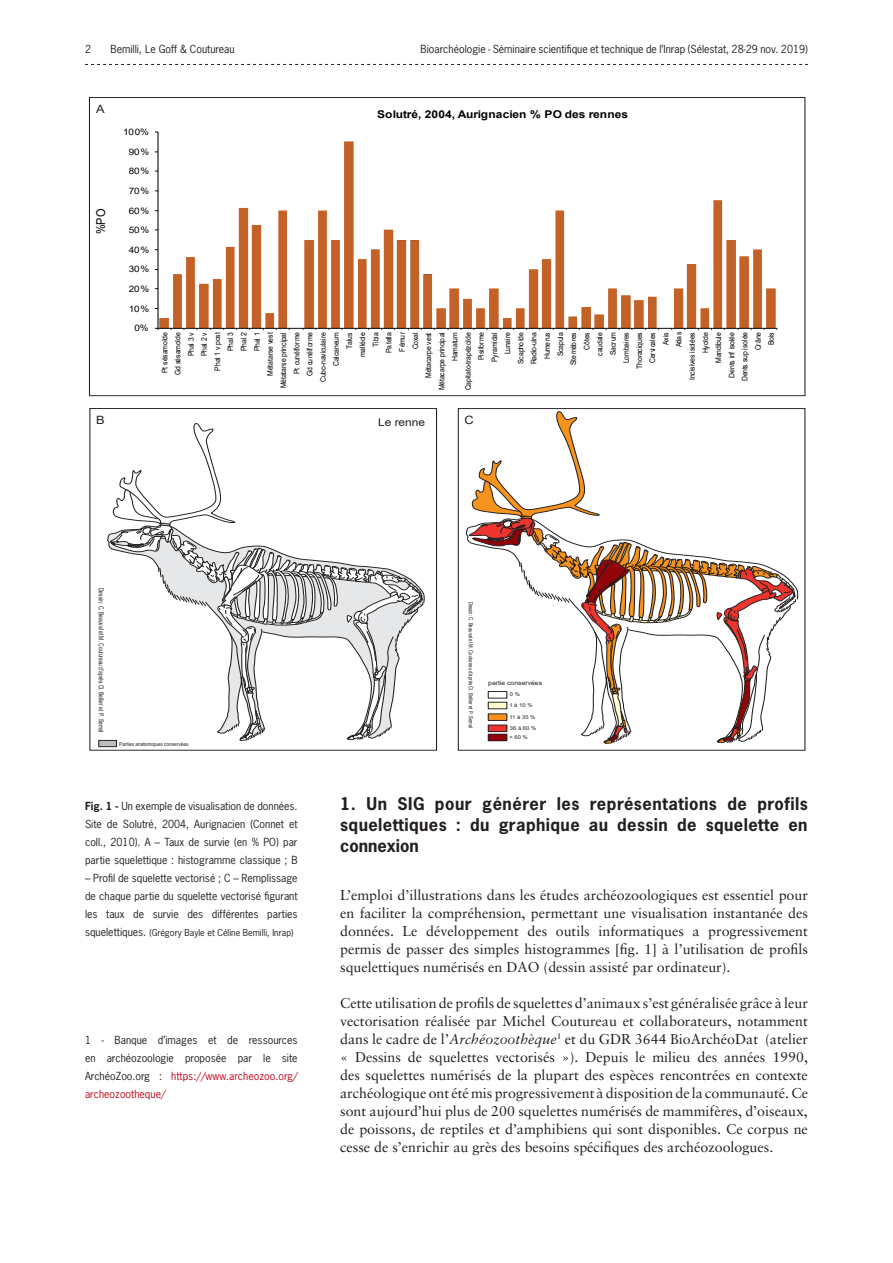
<style>
.page{position:relative;width:893px;height:1263px;background:#fff}
.page>*{position:absolute;margin:0;border:0;box-sizing:border-box;transform-origin:0 0}
.Titre_1_paragraphe{font:700 16.5px/21px "News Gothic Std";letter-spacing:.025em;color:#231f20;text-align:justify}
.Texte{font:14.25px/18px "Sabon LT Pro";color:#231f20;text-align:justify}
.t1{font:12.15px "Arial";color:#000;scale:.9 1}
.t2{font:11.55px "Arial";color:#231f20;scale:1.12 1}
.t3{font:700 10.65px "Arial";letter-spacing:.005em;color:#000;scale:1.12 1}
.t4{font:10.65px "Arial";color:#231f20;scale:1.12 1}
.Légende{font:10.5px/18px "News Gothic Std";color:#231f20;text-align:justify}
.Légende-2{font:9px "News Gothic Std";color:#231f20}
.t5{font:8.85px "Arial";letter-spacing:-.02em;color:#000;scale:1.12 1}
.t6{font:7.65px "Arial";letter-spacing:-.02em;color:#000;scale:.9 1}
.t7{font:7.65px "Arial";color:#000;scale:.9 1}
.t8{font:7.65px "Arial";letter-spacing:-.04em;color:#000;scale:.9 1}
.t9{font:7.65px "Arial";letter-spacing:-.045em;color:#000;scale:.9 1}
.t10{font:7.65px "Arial";letter-spacing:-.055em;color:#000;scale:.9 1}
.t11{font:7.65px "Arial";letter-spacing:.005em;color:#000;scale:.9 1}
.t12{font:6.9px "Arial";color:#231f20;scale:.72 1}
.t13{font:6.15px "Arial";color:#231f20;scale:1.12 1}
.t14{font:6px "Arial";color:#231f20;scale:.72 1}
.t15{font:5.4px "Arial";color:#231f20;scale:.89 1}
.t16{font:5.25px/10.6px "Arial";color:#231f20;scale:1.12 1}
.s1{font-weight:700}
.s2{font-size:10.5px}
.s3{color:#bf0c1d}
.s4{font-style:italic}
</style>
<div class="page">
<svg style="left:85px;top:64px;width:723px;height:1px"></svg>
<svg style="left:466px;top:411px;width:333px;height:332px"></svg>
<div style="left:488px;top:725px;width:19px;height:7px;background:#ee342e"></div>
<div style="left:488px;top:725px;width:19px;height:7px;border:1px solid #231f20"></div>
<div style="left:488px;top:691px;width:19px;height:7px;border:1px solid #231f20"></div>
<div style="left:488px;top:702px;width:19px;height:7px;background:#fffbcc"></div>
<div style="left:488px;top:714px;width:19px;height:6px;background:#f7931d"></div>
<div style="left:488px;top:734px;width:19px;height:7px;background:#920407"></div>
<div style="left:488px;top:734px;width:19px;height:7px;border:1px solid #231f20"></div>
<div style="left:458px;top:408px;width:347px;height:342px;border:1px solid #231f20"></div>
<svg style="left:107px;top:423px;width:318px;height:317px"></svg>
<div style="left:99px;top:740px;width:18px;height:7px;background:#bcbdc0"></div>
<div style="left:99px;top:740px;width:18px;height:7px;border:1px solid #231f20"></div>
<div style="left:90px;top:408px;width:347px;height:342px;border:1px solid #231f20"></div>
<svg style="left:155px;top:131px;width:623px;height:199px"></svg>
<p class="Légende" style="left:85px;top:39px;width:8px">2</p>
<p class="Légende" style="left:111px;top:39px;width:126px">Bemilli, Le Goff &amp; Coutureau</p>
<p class="Légende" style="left:421px;top:39px;width:389px">Bioarchéologie - Séminaire scientifique et technique de l’Inrap (Sélestat, 28-29 nov. 2019)</p>
<p class="t2" style="left:96px;top:101px;width:9px">A</p>
<p class="t1" style="left:93px;top:234px;width:30px;rotate:-90deg">%PO</p>
<p class="t5" style="left:123px;top:126px;width:24px">100%</p>
<p class="t5" style="left:129px;top:146px;width:20px">90%</p>
<p class="t5" style="left:129px;top:165px;width:20px">80%</p>
<p class="t5" style="left:129px;top:185px;width:20px">70%</p>
<p class="t5" style="left:129px;top:204px;width:20px">60%</p>
<p class="t5" style="left:129px;top:224px;width:20px">50%</p>
<p class="t5" style="left:129px;top:244px;width:20px">40%</p>
<p class="t5" style="left:129px;top:263px;width:20px">30%</p>
<p class="t5" style="left:129px;top:283px;width:20px">20%</p>
<p class="t5" style="left:129px;top:302px;width:20px">10%</p>
<p class="t5" style="left:135px;top:322px;width:14px">0%</p>
<p class="t3" style="left:377px;top:107px;width:226px">Solutré, 2004, Aurignacien % PO des rennes</p>
<p class="t6" style="left:397px;top:351px;width:23px;rotate:-90deg">Fémur</p>
<p class="t7" style="left:463px;top:390px;width:66px;rotate:-90deg">Capitato-trapézoïde</p>
<p class="t6" style="left:555px;top:356px;width:29px;rotate:-90deg">Scapula</p>
<p class="t7" style="left:265px;top:376px;width:50px;rotate:-90deg">Métatarse vest</p>
<p class="t6" style="left:674px;top:347px;width:18px;rotate:-90deg">Atlas</p>
<p class="t6" style="left:726px;top:377px;width:52px;rotate:-90deg">Dents inf isolée</p>
<p class="t6" style="left:159px;top:373px;width:47px;rotate:-90deg">Pt sésamoïde</p>
<p class="t6" style="left:370px;top:347px;width:18px;rotate:-90deg">Tibia</p>
<p class="t9" style="left:305px;top:376px;width:51px;rotate:-90deg">Gd cunéïforme</p>
<p class="t6" style="left:357px;top:357px;width:29px;rotate:-90deg">malléole</p>
<p class="t6" style="left:186px;top:356px;width:28px;rotate:-90deg">Phal 3 v</p>
<p class="t6" style="left:199px;top:356px;width:28px;rotate:-90deg">Phal 2 v</p>
<p class="t6" style="left:515px;top:364px;width:37px;rotate:-90deg">Scaphoïde</p>
<p class="t10" style="left:212px;top:371px;width:44px;rotate:-90deg">Phal 1 v post</p>
<p class="t6" style="left:753px;top:350px;width:22px;rotate:-90deg">Crâne</p>
<p class="t6" style="left:344px;top:349px;width:20px;rotate:-90deg">Talus</p>
<p class="t6" style="left:766px;top:345px;width:16px;rotate:-90deg">Bois</p>
<p class="t6" style="left:502px;top:354px;width:26px;rotate:-90deg">Lunaire</p>
<p class="t9" style="left:291px;top:374px;width:48px;rotate:-90deg">Pt cunéïforme</p>
<p class="t11" style="left:476px;top:360px;width:32px;rotate:-90deg">Pisiforme</p>
<p class="t6" style="left:687px;top:380px;width:55px;rotate:-90deg">Incisives isolées</p>
<p class="t6" style="left:225px;top:351px;width:22px;rotate:-90deg">Phal 3</p>
<p class="t6" style="left:740px;top:381px;width:56px;rotate:-90deg">Dents sup isolée</p>
<p class="t6" style="left:450px;top:361px;width:34px;rotate:-90deg">Hamatum</p>
<p class="t6" style="left:410px;top:349px;width:21px;rotate:-90deg">Coxal</p>
<p class="t6" style="left:278px;top:388px;width:64px;rotate:-90deg">Métatarse principal</p>
<p class="t6" style="left:239px;top:351px;width:22px;rotate:-90deg">Phal 2</p>
<p class="t8" style="left:331px;top:366px;width:39px;rotate:-90deg">Calcaneum</p>
<p class="t6" style="left:713px;top:363px;width:35px;rotate:-90deg">Mandibule</p>
<p class="t6" style="left:700px;top:353px;width:25px;rotate:-90deg">Hyoïde</p>
<p class="t6" style="left:423px;top:378px;width:51px;rotate:-90deg">Métacarpe vest</p>
<p class="t6" style="left:384px;top:353px;width:24px;rotate:-90deg">Patella</p>
<p class="t6" style="left:489px;top:362px;width:34px;rotate:-90deg">Pyramidal</p>
<p class="t6" style="left:318px;top:382px;width:57px;rotate:-90deg">Cubo-naviculaire</p>
<p class="t8" style="left:647px;top:363px;width:36px;rotate:-90deg">Cervicales</p>
<p class="t6" style="left:621px;top:363px;width:36px;rotate:-90deg">Lombaires</p>
<p class="t6" style="left:634px;top:369px;width:42px;rotate:-90deg">Thoraciques</p>
<p class="t6" style="left:608px;top:355px;width:27px;rotate:-90deg">Sacrum</p>
<p class="t6" style="left:660px;top:345px;width:15px;rotate:-90deg">Axis</p>
<p class="t6" style="left:542px;top:359px;width:31px;rotate:-90deg">Humerus</p>
<p class="t6" style="left:529px;top:364px;width:37px;rotate:-90deg">Radio-ulna</p>
<p class="t6" style="left:581px;top:350px;width:20px;rotate:-90deg">Côtes</p>
<p class="t6" style="left:173px;top:375px;width:49px;rotate:-90deg">Gd sésamoïde</p>
<p class="t10" style="left:568px;top:365px;width:37px;rotate:-90deg">Sternèbres</p>
<p class="t8" style="left:595px;top:355px;width:27px;rotate:-90deg">caudale</p>
<p class="t6" style="left:436px;top:390px;width:65px;rotate:-90deg">Métacarpe principal</p>
<p class="t6" style="left:252px;top:351px;width:22px;rotate:-90deg">Phal 1</p>
<p class="t2" style="left:96px;top:412px;width:9px">B</p>
<p class="t2" style="left:465px;top:412px;width:10px">C</p>
<p class="t4" style="left:378px;top:415px;width:44px">Le renne</p>
<p class="t12" style="left:106px;top:588px;width:202px;rotate:90deg">Dessin: C. Beauval et M. Coutureau d'après Cl. Bellier et P. Semal</p>
<p class="t15" style="left:119px;top:740px;width:79px">Parties anatomiques conservées</p>
<p class="t14" style="left:475px;top:602px;width:177px;rotate:90deg">Dessin: C. Beauval et M. Coutureau d'après Cl. Bellier et P. Semal</p>
<p class="t13" style="left:488px;top:678px;width:50px">partie conservées</p>
<p class="t16" style="left:509px;top:689px;width:22px">0 %<br>1 à 10 %</p>
<p class="t16" style="left:509px;top:711px;width:26px;line-height:11.2px">11 à 35 %<br>36 à 60 %</p>
<p class="t16" style="left:509px;top:732px;width:18px">&gt; 60 %</p>
<p class="Légende" style="left:85px;top:797px;width:214px"><span class="s1">Fig. 1 -</span> Un exemple de visualisation de données.<br>Site de Solutré, 2004, Aurignacien (Connet et coll., 2010). A – Taux de survie (en % PO) par partie squelettique : histogramme classique ; B</p>
<p class="Légende" style="left:85px;top:869px;width:214px">– Profil de squelette vectorisé ; C – Remplissage de chaque partie du squelette vectorisé figurant les taux de survie des différentes parties</p>
<p class="Légende-2" style="left:85px;top:927px;width:210px"><span class="s2">squelettiques.</span> (Grégory Bayle et Céline Bemilli, Inrap)</p>
<p class="Légende" style="left:85px;top:1031px;width:214px">1 - Banque d’images et de ressources en archéozoologie proposée par le site ArchéoZoo.org : <span class="s3">https://www.archeozoo.org/ archeozootheque/</span></p>
<p class="Titre_1_paragraphe" style="left:340px;top:793px;width:469px">1. Un SIG pour générer les représentations de profils squelettiques : du graphique au dessin de squelette en connexion</p>
<p class="Texte" style="left:340px;top:886px;width:469px">L’emploi d’illustrations dans les études archéozoologiques est essentiel pour en faciliter la compréhension, permettant une visualisation instantanée des données. Le développement des outils informatiques a progressivement permis de passer des simples histogrammes [fig. 1] à l’utilisation de profils squelettiques numérisés en DAO (dessin assisté par ordinateur).</p>
<p class="Texte" style="left:340px;top:994px;width:469px">Cette utilisation de profils de squelettes d’animaux s’est généralisée grâce à leur vectorisation réalisée par Michel Coutureau et collaborateurs, notamment dans le cadre de l’<span class="s4">Archéozoothèque</span><sup>1</sup> et du GDR 3644 BioArchéoDat (atelier « Dessins de squelettes vectorisés »). Depuis le milieu des années 1990, des squelettes numérisés de la plupart des espèces rencontrées en contexte archéologique ont été mis progressivement à disposition de la communauté. Ce sont aujourd’hui plus de 200 squelettes numérisés de mammifères, d’oiseaux, de poissons, de reptiles et d’amphibiens qui sont disponibles. Ce corpus ne cesse de s’enrichir au grès des besoins spécifiques des archéozoologues.</p>
</div>
